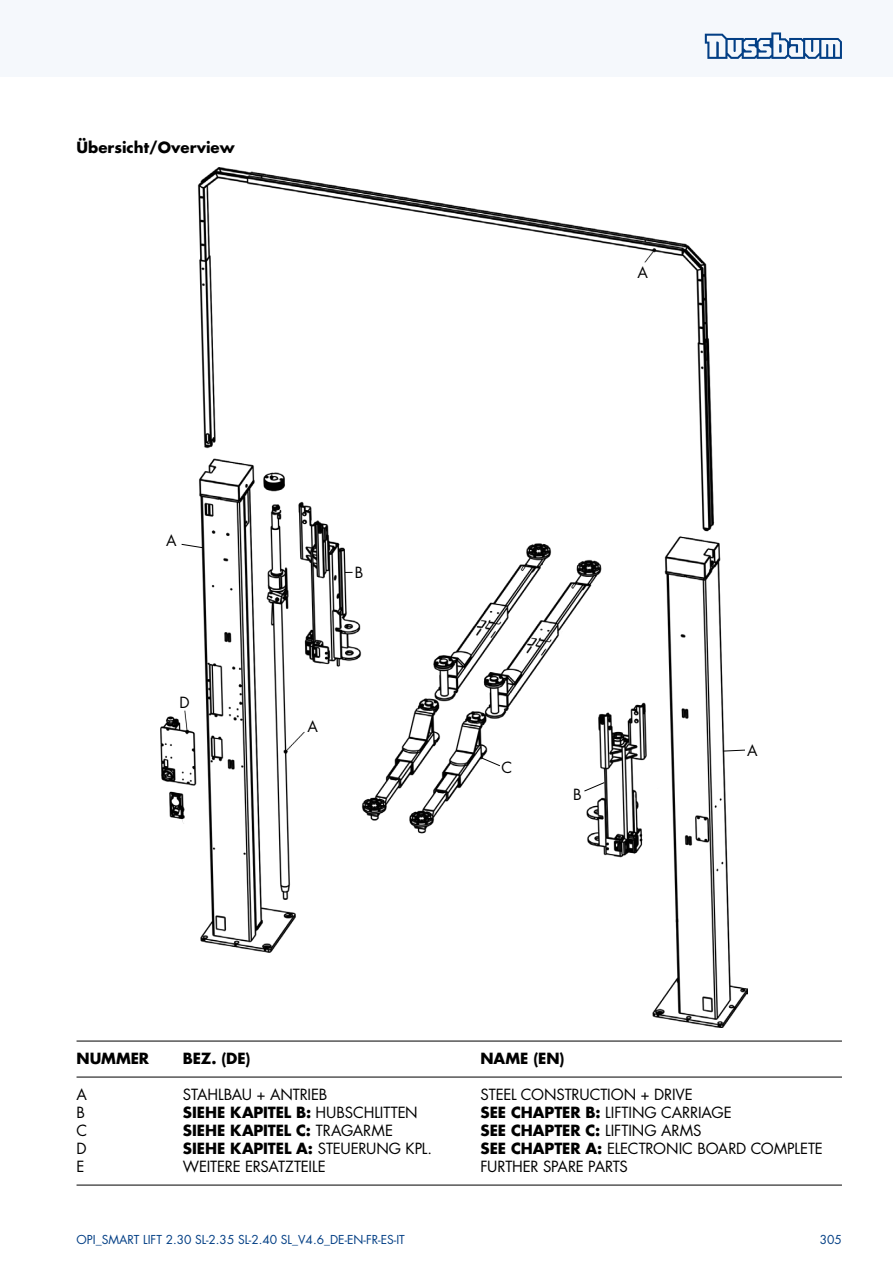
<style>
.page{position:relative;width:893px;height:1263px;background:#fff}
.page>*{position:absolute;margin:0;border:0;box-sizing:border-box;transform-origin:0 0}
.t1{font:15px "Futura LT Pro";letter-spacing:-.01em;color:#000}
.t2{font:700 15px "Futura LT Pro";letter-spacing:-.005em;color:#000}
.t3{font:12px "Futura LT Pro";color:#033f85}
.s1{font-weight:400}
.s2{font-weight:700}
</style>
<div class="page">
<div style="left:0;top:0;width:893px;height:77px;background:#f5f8fc"></div>
<svg style="left:705px;top:32px;width:137px;height:27px"></svg>
<img style="left:160px;top:167px;width:587px;height:861px">
<svg style="left:181px;top:543px;width:23px;height:6px"></svg>
<svg style="left:722px;top:749px;width:24px;height:3px"></svg>
<svg style="left:479px;top:756px;width:22px;height:11px"></svg>
<svg style="left:583px;top:782px;width:22px;height:10px"></svg>
<svg style="left:269px;top:464px;width:6px;height:9px"></svg>
<svg style="left:182px;top:818px;width:3px;height:6px"></svg>
<div style="left:606px;top:590px;width:38px;height:76px;background:#fff"></div>
<hr style="left:77px;top:1041px;width:765px;height:1px;background:#000">
<hr style="left:77px;top:1077px;width:765px;height:1px;background:#000">
<hr style="left:77px;top:1185px;width:765px;height:1px;background:#000">
<p class="t2" style="left:77px;top:136px;width:160px">Übersicht/Overview</p>
<p class="t1" style="left:166px;top:530px;width:12px">A</p>
<p class="t1" style="left:179px;top:692px;width:12px">D</p>
<p class="t1" style="left:355px;top:562px;width:10px">B</p>
<p class="t1" style="left:308px;top:716px;width:12px">A</p>
<p class="t1" style="left:638px;top:262px;width:12px">A</p>
<p class="t1" style="left:501px;top:757px;width:12px">C</p>
<p class="t1" style="left:573px;top:784px;width:10px">B</p>
<p class="t1" style="left:747px;top:740px;width:12px">A</p>
<p class="t2" style="left:77px;top:1046px;width:74px">NUMMER</p>
<p class="t2" style="left:183px;top:1046px;width:69px">BEZ. (DE)</p>
<p class="t2" style="left:480px;top:1046px;width:85px">NAME (EN)</p>
<p class="t1" style="left:77px;top:1084px;width:12px">A</p>
<p class="t1" style="left:183px;top:1084px;width:146px">STAHLBAU + ANTRIEB</p>
<p class="t1" style="left:481px;top:1084px;width:214px">STEEL CONSTRUCTION + DRIVE</p>
<p class="t1" style="left:77px;top:1102px;width:10px">B</p>
<p class="t2" style="left:183px;top:1100px;width:236px">SIEHE KAPITEL B: <span class="s1">HUBSCHLITTEN</span></p>
<p class="t1" style="left:481px;top:1102px;width:253px"><span class="s2">SEE CHAPTER B:</span> LIFTING CARRIAGE</p>
<p class="t1" style="left:77px;top:1120px;width:12px">C</p>
<p class="t2" style="left:183px;top:1118px;width:212px">SIEHE KAPITEL C: <span class="s1">TRAGARME</span></p>
<p class="t2" style="left:481px;top:1118px;width:222px">SEE CHAPTER C: <span class="s1">LIFTING ARMS</span></p>
<p class="t1" style="left:77px;top:1138px;width:12px">D</p>
<p class="t2" style="left:183px;top:1136px;width:251px">SIEHE KAPITEL A: <span class="s1">STEUERUNG KPL.</span></p>
<p class="t1" style="left:481px;top:1138px;width:344px"><span class="s2">SEE CHAPTER A:</span> ELECTRONIC BOARD COMPLETE</p>
<p class="t1" style="left:77px;top:1156px;width:10px">E</p>
<p class="t1" style="left:183px;top:1156px;width:144px">WEITERE ERSATZTEILE</p>
<p class="t1" style="left:481px;top:1156px;width:149px">FURTHER SPARE PARTS</p>
<p class="t3" style="left:77px;top:1231px;width:330px">OPI_SMART LIFT 2.30 SL-2.35 SL-2.40 SL_V4.6_DE-EN-FR-ES-IT</p>
<p class="t3" style="left:820px;top:1231px;width:24px">305</p>
</div>
